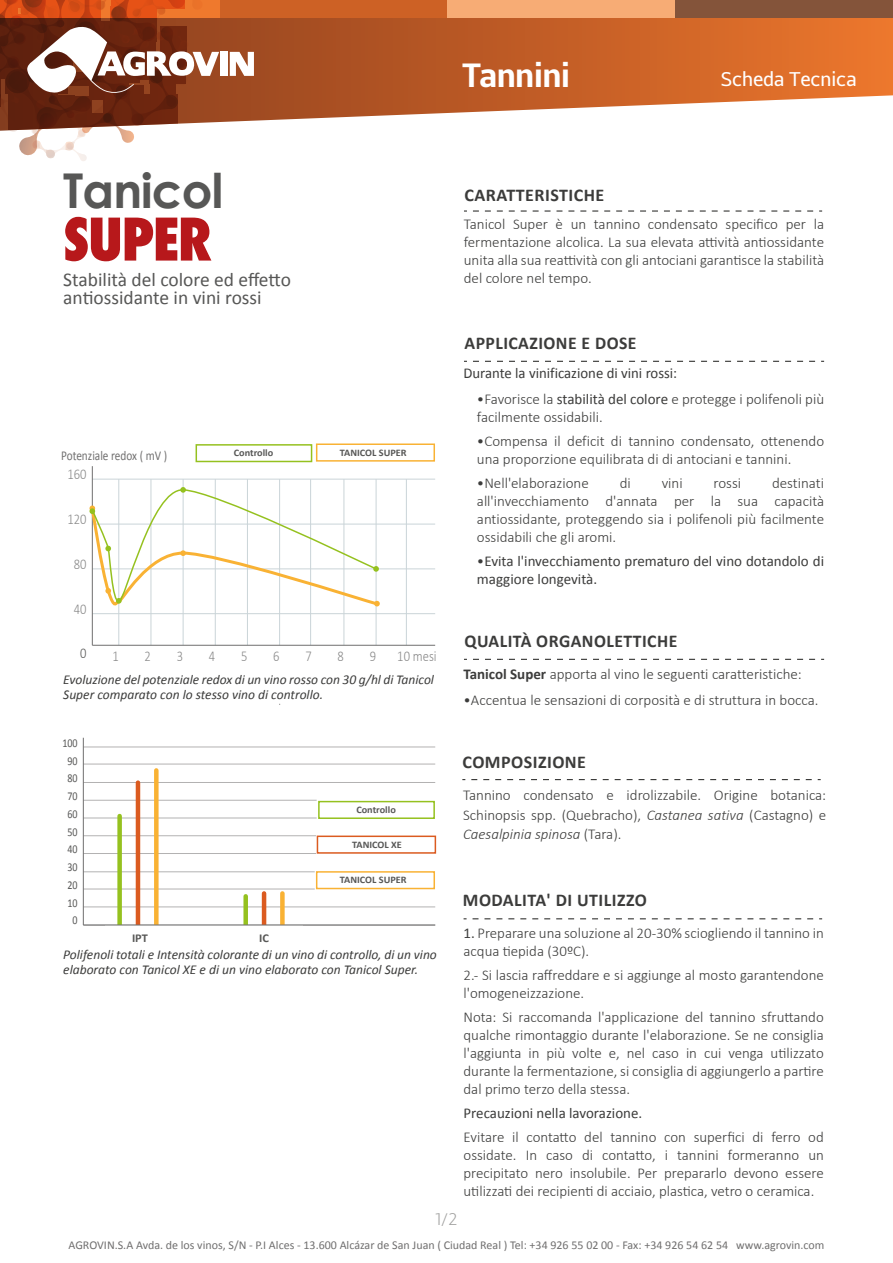
<style>
.page{position:relative;width:893px;height:1263px;background:#fff}
.page>*{position:absolute;margin:0;border:0;box-sizing:border-box;transform-origin:0 0}
.t1{font:800 condensed 57px "Futura";letter-spacing:-.025em;color:#b7181b}
.t2{font:700 48px "Century Gothic";letter-spacing:-.02em;color:#575756}
.t3{font:700 33px "Centuma";letter-spacing:-.005em;color:#fff}
.t4{font:19.5px/18px "Calibri";color:#575756}
.t5{font:19.5px "Centuma";letter-spacing:-.01em;color:#fff}
.t6{font:700 18px "Calibri";letter-spacing:.025em;color:#3c3c3b}
.t7{font:300 16.5px "Centuma";color:#9d9d9c}
.t8{font:300 15px/18px "Calibri";color:#3c3c3b;text-align:justify}
.t9{font:15px/18px "Calibri";color:#3c3c3b}
.t10{font:300 15px "Calibri";color:#878787;scale:.84 1}
.t11{font:300 15px "Calibri";color:#575756;scale:.84 1}
.t12{font:italic 13.5px/15px "Calibri";color:#3c3c3b}
.t13{font:13.5px "Calibri";color:#706f6f;scale:.84 1}
.t14{font:12px "Calibri";color:#706f6f}
.t15{font:12px/17.7px "Calibri";color:#575756;text-align:right;scale:.84 1}
.t16{font:700 12px "Calibri";color:#575756}
.t17{font:700 10.05px "Calibri";color:#575756}
.s1{font-weight:400}
.s2{font-weight:300}
.s3{font-weight:700}
.s4{font-style:italic}
</style>
<div class="page">
<svg style="left:219px;top:18px;width:674px;height:104px;background:#ca7242"></svg>
<div style="left:675px;top:0;width:218px;height:18px;background:#84543a"></div>
<div style="left:447px;top:0;width:228px;height:18px;background:#f7ac75"></div>
<div style="left:219px;top:0;width:228px;height:18px;background:#cd6125"></div>
<svg style="left:473px;top:211px;width:349px;height:1px"></svg>
<svg style="left:473px;top:361px;width:351px;height:1px"></svg>
<svg style="left:473px;top:918px;width:349px;height:1px"></svg>
<svg style="left:473px;top:659px;width:351px;height:1px"></svg>
<svg style="left:471px;top:779px;width:350px;height:1px"></svg>
<svg style="left:230px;top:52px;width:24px;height:24px"></svg>
<div style="left:220px;top:52px;width:7px;height:24px;background:#fff"></div>
<svg style="left:0;top:0;width:219px;height:161px"></svg>
<hr style="left:83px;top:747px;width:352px;height:1px;background:#b3b2b2">
<hr style="left:83px;top:764px;width:352px;height:1px;background:#b3b2b2">
<hr style="left:83px;top:782px;width:352px;height:1px;background:#b3b2b2">
<hr style="left:83px;top:800px;width:234px;height:1px;background:#b3b2b2">
<hr style="left:83px;top:818px;width:234px;height:1px;background:#b3b2b2">
<hr style="left:83px;top:835px;width:233px;height:1px;background:#b3b2b2">
<hr style="left:83px;top:853px;width:233px;height:1px;background:#b3b2b2">
<hr style="left:83px;top:871px;width:232px;height:1px;background:#b3b2b2">
<hr style="left:83px;top:889px;width:232px;height:1px;background:#b3b2b2">
<hr style="left:83px;top:907px;width:352px;height:1px;background:#b3b2b2">
<hr style="left:83px;top:738px;width:1px;height:187px;background:#706f6f">
<div style="left:117px;top:816px;width:5px;height:112px;background:#95c11f"></div>
<div style="left:154px;top:770px;width:5px;height:158px;background:#f9b234"></div>
<hr style="left:136px;top:783px;width:4px;height:144px;background:#db5b20">
<div style="left:243px;top:896px;width:5px;height:29px;background:#95c11f"></div>
<div style="left:280px;top:893px;width:5px;height:32px;background:#f9b234"></div>
<hr style="left:262px;top:893px;width:4px;height:32px;background:#db5b20">
<div style="left:316px;top:871px;width:119px;height:18px;border:2px solid #f9b234"></div>
<div style="left:317px;top:835px;width:119px;height:19px;border:2px solid #db5b20"></div>
<div style="left:316px;top:443px;width:119px;height:19px;border:2px solid #f9b234"></div>
<div style="left:105px;top:925px;width:197px;height:8px;background:#fff"></div>
<hr style="left:83px;top:925px;width:352px;height:1px;background:#706f6f">
<div style="left:318px;top:801px;width:117px;height:18px;border:2px solid #95c11f"></div>
<div style="left:196px;top:444px;width:116px;height:18px;border:2px solid #95c11f"></div>
<hr style="left:92px;top:479px;width:343px;height:1px;background:#cad4d8">
<hr style="left:92px;top:524px;width:343px;height:1px;background:#cad4d8">
<hr style="left:92px;top:568px;width:343px;height:1px;background:#cad4d8">
<hr style="left:92px;top:613px;width:343px;height:1px;background:#cad4d8">
<hr style="left:92px;top:466px;width:1px;height:179px;background:#706f6f">
<hr style="left:118px;top:479px;width:1px;height:166px;background:#cad4d8">
<hr style="left:151px;top:479px;width:1px;height:166px;background:#cad4d8">
<hr style="left:183px;top:479px;width:1px;height:166px;background:#cad4d8">
<hr style="left:215px;top:479px;width:1px;height:166px;background:#cad4d8">
<hr style="left:247px;top:479px;width:1px;height:166px;background:#cad4d8">
<hr style="left:279px;top:479px;width:1px;height:166px;background:#cad4d8">
<hr style="left:310px;top:479px;width:1px;height:166px;background:#cad4d8">
<hr style="left:344px;top:479px;width:1px;height:166px;background:#cad4d8">
<hr style="left:376px;top:479px;width:1px;height:166px;background:#cad4d8">
<hr style="left:406px;top:479px;width:1px;height:166px;background:#cad4d8">
<hr style="left:92px;top:645px;width:343px;height:1px;background:#706f6f">
<svg style="left:89px;top:487px;width:291px;height:128px"></svg>
<h3 class="t3" style="left:462px;top:52px;width:109px">Tannini</h3>
<h3 class="t5" style="left:720px;top:66px;width:138px">Scheda Tecnica</h3>
<h2 class="t2" style="left:63px;top:154px;width:161px">Tanicol</h2>
<h1 class="t1" style="left:63px;top:201px;width:150px">SUPER</h1>
<h3 class="t4" style="left:63px;top:269px;width:229px">Stabilità del colore ed effetto antiossidante in vini rossi</h3>
<p class="t13" style="left:61px;top:447px;width:128px">Potenziale redox ( mV )</p>
<p class="t10" style="left:68px;top:465px;width:24px">160</p>
<p class="t10" style="left:68px;top:510px;width:24px">120</p>
<p class="t10" style="left:74px;top:555px;width:17px">80</p>
<p class="t17" style="left:234px;top:447px;width:41px">Controllo</p>
<p class="t17" style="left:340px;top:446px;width:68px">TANICOL SUPER</p>
<p class="t10" style="left:74px;top:599px;width:17px">40</p>
<p class="t11" style="left:80px;top:644px;width:9px">0</p>
<p class="t10" style="left:112px;top:647px;width:9px">1</p>
<p class="t10" style="left:145px;top:647px;width:9px">2</p>
<p class="t10" style="left:177px;top:647px;width:9px">3</p>
<p class="t10" style="left:209px;top:647px;width:9px">4</p>
<p class="t10" style="left:241px;top:647px;width:9px">5</p>
<p class="t10" style="left:273px;top:647px;width:9px">6</p>
<p class="t10" style="left:305px;top:647px;width:9px">7</p>
<p class="t10" style="left:338px;top:647px;width:9px">8</p>
<p class="t10" style="left:370px;top:647px;width:9px">9</p>
<p class="t10" style="left:397px;top:647px;width:48px">10 mesi</p>
<p class="t12" style="left:63px;top:671px;width:372px">Evoluzione del potenziale redox di un vino rosso con 30 g/hl di Tanicol<br>Super comparato con lo stesso vino di controllo.</p>
<p class="t15" style="left:62px;top:733px;width:20px">100<br>90<br>80<br>70<br>60<br>50<br>40<br>30<br>20<br>10<br>0</p>
<p class="t16" style="left:132px;top:930px;width:17px">IPT</p>
<p class="t16" style="left:259px;top:930px;width:11px">IC</p>
<p class="t17" style="left:356px;top:803px;width:41px">Controllo</p>
<p class="t17" style="left:352px;top:838px;width:51px">TANICOL XE</p>
<p class="t17" style="left:340px;top:874px;width:68px">TANICOL SUPER</p>
<p class="t12" style="left:63px;top:947px;width:375px">Polifenoli totali e Intensità colorante di un vino di controllo, di un vino elaborato con Tanicol XE e di un vino elaborato con Tanicol Super.</p>
<p class="t6" style="left:464px;top:184px;width:141px">CARATTERISTICHE</p>
<p class="t8" style="left:464px;top:215px;width:362px">Tanicol Super è un tannino condensato specifico per la fermentazione alcolica. La sua elevata attività antiossidante unita alla sua reattività con gli antociani garantisce la stabilità del colore nel tempo.</p>
<p class="t6" style="left:464px;top:331px;width:174px">APPLICAZIONE E DOSE</p>
<p class="t9" style="left:463px;top:363px;width:215px">Durante la vinificazione di vini rossi:</p>
<p class="t8" style="left:477px;top:390px;width:349px">•Favorisce la <span class="s1">stabilità del colore</span> e protegge i polifenoli più facilmente ossidabili.</p>
<p class="t8" style="left:477px;top:432px;width:349px">•Compensa il deficit di tannino condensato, ottenendo una proporzione equilibrata di di antociani e tannini.</p>
<p class="t8" style="left:477px;top:474px;width:113px">•Nell'elaborazione</p>
<p class="t8" style="left:620px;top:474px;width:13px">di</p>
<p class="t8" style="left:662px;top:474px;width:23px">vini</p>
<p class="t8" style="left:714px;top:474px;width:29px">rossi</p>
<p class="t8" style="left:477px;top:474px;width:349px;text-indent:295px">destinati all'invecchiamento d'annata per la sua capacità antiossidante, proteggendo sia i polifenoli più facilmente ossidabili che gli aromi.</p>
<p class="t9" style="left:477px;top:551px;width:349px"><span class="s2">•</span>Evita l'invecchiamento prematuro del vino dotandolo di maggiore longevità.</p>
<p class="t6" style="left:464px;top:629px;width:214px">QUALITÀ ORGANOLETTICHE</p>
<p class="t8" style="left:463px;top:665px;width:340px"><span class="s3">Tanicol Super</span> apporta al vino le seguenti caratteristiche:</p>
<p class="t8" style="left:463px;top:691px;width:357px">•Accentua le sensazioni di corposità e di struttura in bocca.</p>
<p class="t6" style="left:462px;top:751px;width:125px">COMPOSIZIONE</p>
<p class="t8" style="left:463px;top:786px;width:365px;line-height:19.5px">Tannino condensato e idrolizzabile. Origine botanica:<br>Schinopsis spp. (Quebracho), <span class="s4">Castanea sativa</span> (Castagno) e <span class="s4">Caesalpinia spinosa</span> (Tara).</p>
<p class="t6" style="left:463px;top:889px;width:185px">MODALITA' DI UTILIZZO</p>
<p class="t8" style="left:464px;top:924px;width:362px"><span class="s1">1.</span> Preparare una soluzione al 20-30% sciogliendo il tannino in acqua tiepida (30ºC).</p>
<p class="t8" style="left:464px;top:966px;width:362px">2.- Si lascia raffreddare e si aggiunge al mosto garantendone l'omogeneizzazione.</p>
<p class="t8" style="left:464px;top:1008px;width:362px">Nota: Si raccomanda l'applicazione del tannino sfruttando qualche rimontaggio durante l'elaborazione. Se ne consiglia l'aggiunta in più volte e, nel caso in cui venga utilizzato durante la fermentazione, si consiglia di aggiungerlo a partire dal primo terzo della stessa.</p>
<p class="t9" style="left:464px;top:1103px;width:180px">Precauzioni nella lavorazione.</p>
<p class="t8" style="left:464px;top:1128px;width:362px">Evitare il contatto del tannino con superfici di ferro od ossidate. In caso di contatto, i tannini formeranno un precipitato nero insolubile. Per prepararlo devono essere utilizzati dei recipienti di acciaio, plastica, vetro o ceramica.</p>
<p class="t7" style="left:435px;top:1207px;width:24px">1/2</p>
<p class="t14" style="left:69px;top:1238px;width:757px">AGROVIN.S.A Avda. de los vinos, S/N - P.I Alces - 13.600 Alcázar de San Juan ( Ciudad Real ) Tel: +34 926 55 02 00 - Fax: +34 926 54 62 54 www.agrovin.com</p>
</div>
